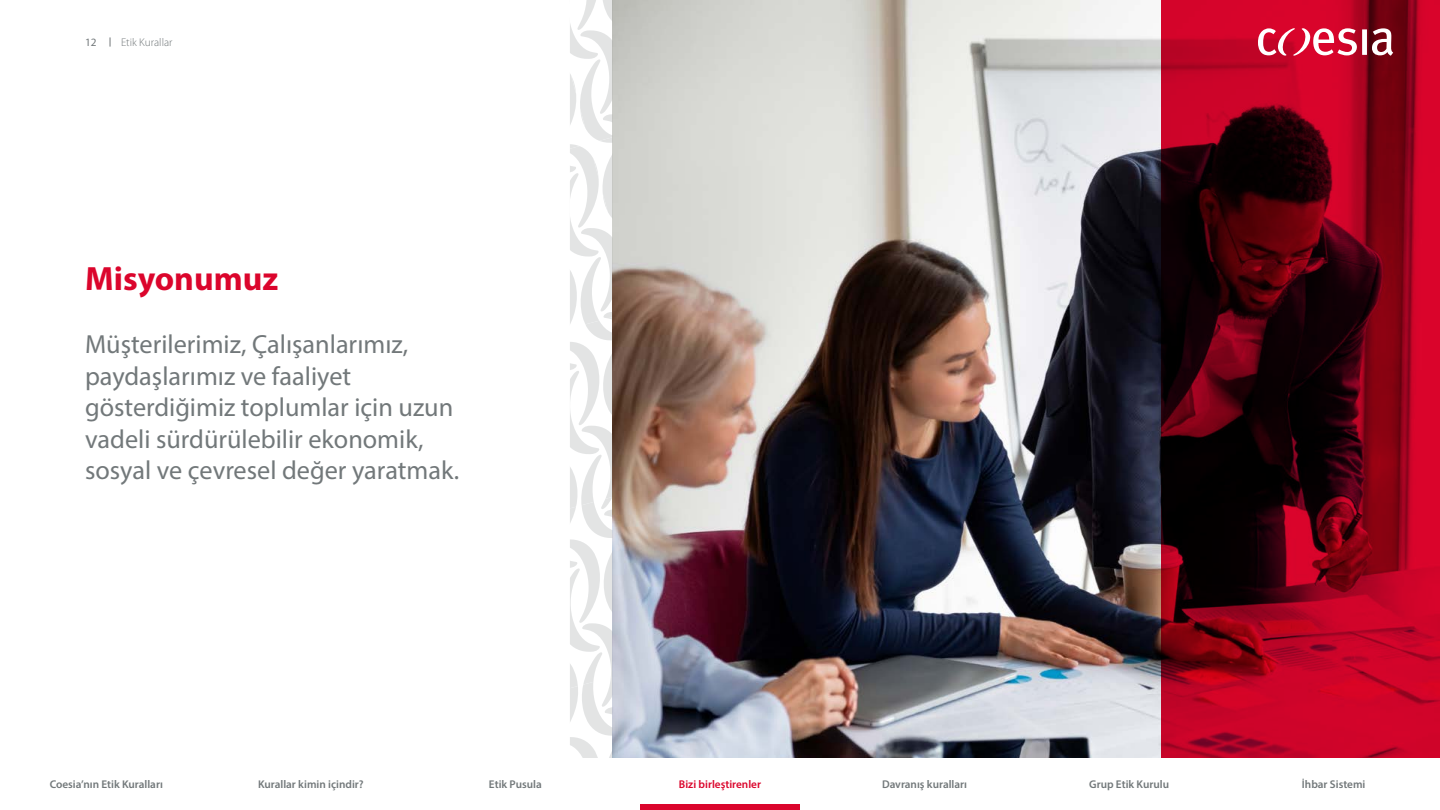
<style>
.page{position:relative;width:1440px;height:810px;background:#fff}
.page>*{position:absolute;margin:0;border:0;box-sizing:border-box;transform-origin:0 0}
.t1{font:700 33.75px "Myriad Pro";color:#db052c}
.t2{font:26.25px/31.5px "Myriad Pro";color:#72787a}
.t3{font:600 11.25px "Myriad Pro";color:#72787a}
.t4{font:600 11.25px "Myriad Pro";color:#db052c}
.t5{font:300 11.25px "Myriad Pro";color:#72787a}
.t6{font:11.25px "Myriad Pro";color:#72787a}
</style>
<div class="page">
<img style="left:612px;top:0;width:549px;height:758px">
<svg style="left:1161px;top:0;width:279px;height:758px"></svg>
<div style="left:1362px;top:29px;width:5px;height:26px;background:#fff"></div>
<svg style="left:1372px;top:28px;width:21px;height:28px"></svg>
<svg style="left:1258px;top:28px;width:99px;height:28px"></svg>
<svg style="left:570px;top:0;width:42px;height:758px"></svg>
<div style="left:640px;top:805px;width:160px;height:5px;background:#db052c"></div>
<p class="t6" style="left:85px;top:35px;width:13px">12</p>
<p class="t5" style="left:121px;top:36px;width:53px">Etik Kurallar</p>
<p class="t1" style="left:85px;top:257px;width:195px">Misyonumuz</p>
<p class="t2" style="left:85px;top:328px;width:376px">Müşterilerimiz, Çalışanlarımız, paydaşlarımız ve faaliyet gösterdiğimiz toplumlar için uzun vadeli sürdürülebilir ekonomik, sosyal ve çevresel değer yaratmak.</p>
<p class="t3" style="left:50px;top:777px;width:115px">Coesia’nın Etik Kuralları</p>
<p class="t3" style="left:258px;top:777px;width:107px">Kurallar kimin içindir?</p>
<p class="t3" style="left:489px;top:777px;width:54px">Etik Pusula</p>
<p class="t4" style="left:679px;top:777px;width:84px">Bizi birleştirenler</p>
<p class="t3" style="left:882px;top:777px;width:87px">Davranış kuralları</p>
<p class="t3" style="left:1089px;top:777px;width:81px">Grup Etik Kurulu</p>
<p class="t3" style="left:1302px;top:777px;width:65px">İhbar Sistemi</p>
</div>
